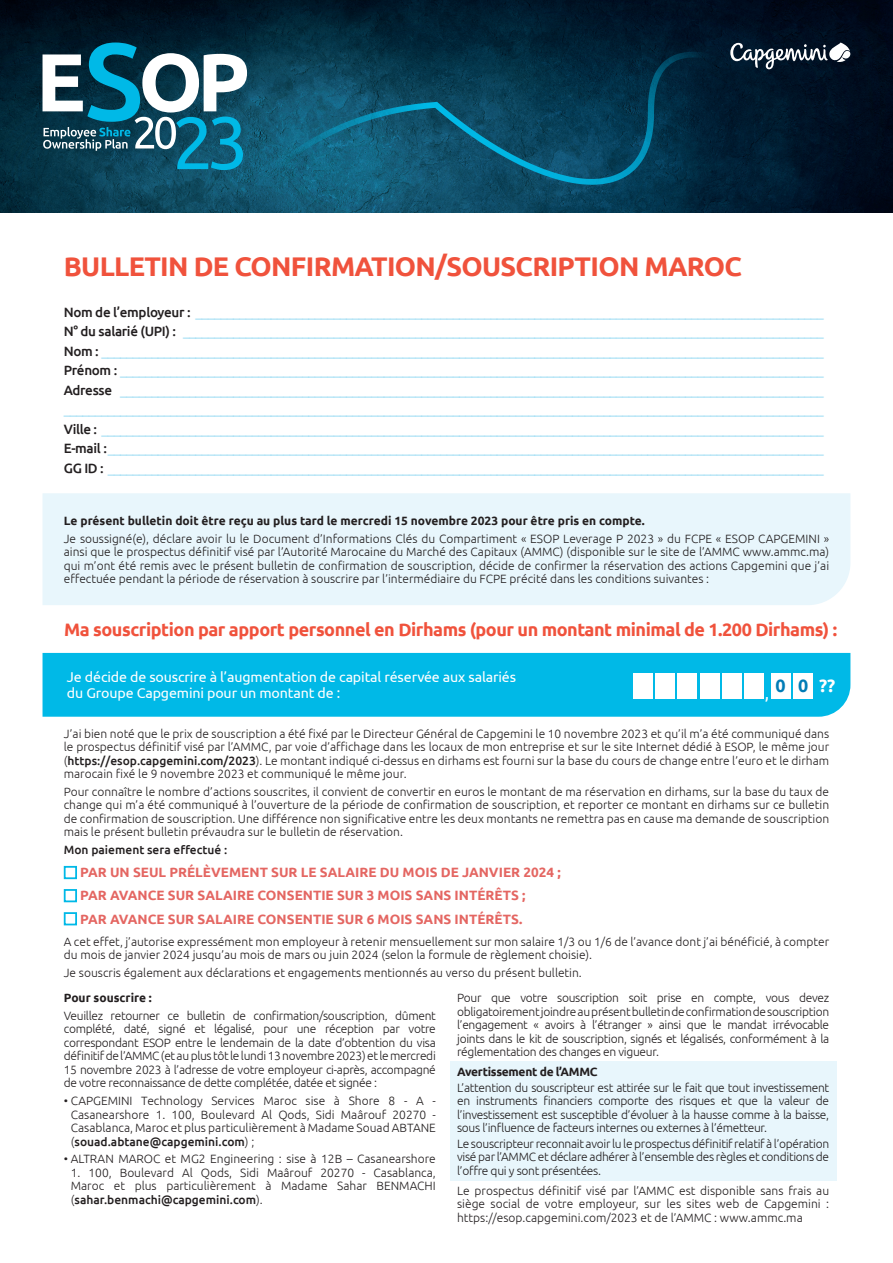
<style>
.page{position:relative;width:893px;height:1263px;background:#fff}
.page>*{position:absolute;margin:0;border:0;box-sizing:border-box;transform-origin:0 0}
.t1{font:700 27px "Ubuntu";letter-spacing:-.025em;color:#f0523c}
.t2{font:700 18px "Ubuntu";letter-spacing:-.025em;color:#f0523c}
.t3{font:700 17.85px "Ubuntu";color:#007cb6}
.t4{font:700 17.85px "Ubuntu";color:#fff}
.t5{font:17.85px "Ubuntu";color:#fff}
.t6{font:14.25px/15.8px "Ubuntu";letter-spacing:-.01em;color:#fff}
.t7{font:300 13.5px "Ubuntu";color:#8ed7f2}
.t8{font:700 13.5px "Ubuntu";color:#e46662}
.t9{font:300 12px/13.5px "Ubuntu";color:#231f20;text-align:justify}
.t10{font:700 12px "Ubuntu";color:#231f20}
.t11{font:500 12px "Ubuntu";color:#231f20}
.t12{font:700 12px "Ubuntu";letter-spacing:-.025em;color:#231f20}
.s1{font-weight:500;color:#231f20}
.s2{font-weight:500}
</style>
<div class="page">
<img style="left:0;top:0;width:893px;height:213px">
<svg style="left:43px;top:43px;width:204px;height:127px"></svg>
<svg style="left:247px;top:52px;width:437px;height:144px;background:#0b4c65"></svg>
<svg style="left:730px;top:43px;width:120px;height:26px"></svg>
<div style="left:43px;top:653px;width:807px;height:64px;background:#00b9e7"></div>
<div style="left:450px;top:1061px;width:387px;height:119px;background:#e8f6fc"></div>
<div style="left:43px;top:493px;width:807px;height:112px;background:#e8f6fc"></div>
<div style="left:64px;top:866px;width:13px;height:13px;border:2px solid #00b9e7"></div>
<div style="left:64px;top:889px;width:13px;height:13px;border:2px solid #00b9e7"></div>
<div style="left:64px;top:912px;width:13px;height:13px;border:2px solid #00b9e7"></div>
<div style="left:793px;top:673px;width:20px;height:25px;background:#fff"></div>
<div style="left:745px;top:673px;width:19px;height:25px;background:#fff"></div>
<div style="left:700px;top:673px;width:19px;height:25px;background:#fff"></div>
<div style="left:655px;top:673px;width:19px;height:25px;background:#fff"></div>
<div style="left:771px;top:673px;width:19px;height:25px;background:#fff"></div>
<div style="left:722px;top:673px;width:20px;height:25px;background:#fff"></div>
<div style="left:678px;top:673px;width:19px;height:25px;background:#fff"></div>
<div style="left:633px;top:673px;width:19px;height:25px;background:#fff"></div>
<p class="t1" style="left:64px;top:250px;width:680px">BULLETIN DE CONFIRMATION/SOUSCRIPTION MAROC</p>
<p class="t7" style="left:64px;top:304px;width:761px"><span class="s1">Nom de l’employeur :</span> ____________________________________________________________________________________________________</p>
<p class="t7" style="left:64px;top:323px;width:761px"><span class="s1">N° du salarié (UPI) :</span> ______________________________________________________________________________________________________</p>
<p class="t7" style="left:64px;top:343px;width:761px"><span class="s1">Nom :</span> ___________________________________________________________________________________________________________________</p>
<p class="t7" style="left:64px;top:362px;width:761px"><span class="s1">Prénom :</span> ________________________________________________________________________________________________________________</p>
<p class="t7" style="left:64px;top:382px;width:761px"><span class="s1">Adresse</span> ________________________________________________________________________________________________________________</p>
<p class="t7" style="left:64px;top:401px;width:761px">_________________________________________________________________________________________________________________________</p>
<p class="t7" style="left:64px;top:421px;width:761px"><span class="s1">Ville :</span> ___________________________________________________________________________________________________________________</p>
<p class="t7" style="left:64px;top:440px;width:761px"><span class="s1">E-mail :</span>__________________________________________________________________________________________________________________</p>
<p class="t7" style="left:64px;top:460px;width:761px"><span class="s1">GG ID :</span> __________________________________________________________________________________________________________________</p>
<p class="t10" style="left:64px;top:513px;width:583px">Le présent bulletin doit être reçu au plus tard le mercredi 15 novembre 2023 pour être pris en compte.</p>
<p class="t9" style="left:64px;top:531px;width:767px">Je soussigné(e), déclare avoir lu le Document d’Informations Clés du Compartiment « ESOP Leverage P 2023 » du FCPE « ESOP CAPGEMINI » ainsi que le prospectus définitif visé par l’Autorité Marocaine du Marché des Capitaux (AMMC) (disponible sur le site de l’AMMC www.ammc.ma) qui m’ont été remis avec le présent bulletin de confirmation de souscription, décide de confirmer la réservation des actions Capgemini que j’ai effectuée pendant la période de réservation à souscrire par l’intermédiaire du FCPE précité dans les conditions suivantes :</p>
<p class="t2" style="left:64px;top:619px;width:774px">Ma souscription par apport personnel en Dirhams (pour un montant minimal de 1.200 Dirhams) :</p>
<p class="t6" style="left:67px;top:669px;width:451px">Je décide de souscrire à l’augmentation de capital réservée aux salariés du Groupe Capgemini pour un montant de :</p>
<p class="t5" style="left:765px;top:682px;width:6px">,</p>
<p class="t3" style="left:775px;top:675px;width:12px">0</p>
<p class="t3" style="left:798px;top:675px;width:12px">0</p>
<p class="t4" style="left:819px;top:675px;width:18px">??</p>
<p class="t9" style="left:64px;top:726px;width:767px">J’ai bien noté que le prix de souscription a été fixé par le Directeur Général de Capgemini le 10 novembre 2023 et qu’il m’a été communiqué dans le prospectus définitif visé par l’AMMC, par voie d’affichage dans les locaux de mon entreprise et sur le site Internet dédié à ESOP, le même jour (<span class="s2">https://esop.capgemini.com/2023</span>). Le montant indiqué ci-dessus en dirhams est fourni sur la base du cours de change entre l’euro et le dirham marocain fixé le 9 novembre 2023 et communiqué le même jour.</p>
<p class="t9" style="left:64px;top:785px;width:767px">Pour connaître le nombre d’actions souscrites, il convient de convertir en euros le montant de ma réservation en dirhams, sur la base du taux de change qui m’a été communiqué à l’ouverture de la période de confirmation de souscription, et reporter ce montant en dirhams sur ce bulletin de confirmation de souscription. Une différence non significative entre les deux montants ne remettra pas en cause ma demande de souscription mais le présent bulletin prévaudra sur le bulletin de réservation.</p>
<p class="t11" style="left:64px;top:842px;width:165px">Mon paiement sera effectué :</p>
<p class="t8" style="left:80px;top:864px;width:482px">PAR UN SEUL PRÉLÈVEMENT SUR LE SALAIRE DU MOIS DE JANVIER 2024 ;</p>
<p class="t8" style="left:80px;top:887px;width:447px">PAR AVANCE SUR SALAIRE CONSENTIE SUR 3 MOIS SANS INTÉRÊTS ;</p>
<p class="t8" style="left:80px;top:911px;width:444px">PAR AVANCE SUR SALAIRE CONSENTIE SUR 6 MOIS SANS INTÉRÊTS.</p>
<p class="t9" style="left:64px;top:934px;width:767px">A cet effet, j’autorise expressément mon employeur à retenir mensuellement sur mon salaire 1/3 ou 1/6 de l’avance dont j’ai bénéficié, à compter du mois de janvier 2024 jusqu’au mois de mars ou juin 2024 (selon la formule de règlement choisie).</p>
<p class="t9" style="left:64px;top:965px;width:520px">Je souscris également aux déclarations et engagements mentionnés au verso du présent bulletin.</p>
<p class="t10" style="left:64px;top:990px;width:90px">Pour souscrire :</p>
<p class="t9" style="left:64px;top:1008px;width:374px">Veuillez retourner ce bulletin de confirmation/souscription, dûment complété, daté, signé et légalisé, pour une réception par votre correspondant ESOP entre le lendemain de la date d’obtention du visa définitif de l’AMMC (et au plus tôt le lundi 13 novembre 2023) et le mercredi 15 novembre 2023 à l’adresse de votre employeur ci-après, accompagné de votre reconnaissance de dette complétée, datée et signée :</p>
<p class="t9" style="left:71px;top:1094px;width:366px;text-indent:-7px">• CAPGEMINI Technology Services Maroc sise à Shore 8 - A - Casanearshore 1. 100, Boulevard Al Qods, Sidi Maârouf 20270 - Casablanca, Maroc et plus particulièrement à Madame Souad ABTANE (<span class="s2">souad.abtane@capgemini.com</span>) ;</p>
<p class="t9" style="left:64px;top:1152px;width:374px">• ALTRAN MAROC et MG2 Engineering : sise à 12B – Casanearshore</p>
<p class="t9" style="left:71px;top:1165px;width:366px">1. 100, Boulevard Al Qods, Sidi Maârouf 20270 - Casablanca, Maroc et plus particulièrement à Madame Sahar BENMACHI (<span class="s2">sahar.benmachi@capgemini.com</span>).</p>
<p class="t9" style="left:457px;top:991px;width:374px">Pour que votre souscription soit prise en compte, vous devez obligatoirement joindre au présent bulletin de confirmation de souscription l’engagement « avoirs à l’étranger » ainsi que le mandat irrévocable joints dans le kit de souscription, signés et légalisés, conformément à la réglementation des changes en vigueur.</p>
<p class="t12" style="left:457px;top:1064px;width:142px">Avertissement de l’AMMC</p>
<p class="t9" style="left:457px;top:1080px;width:374px">L’attention du souscripteur est attirée sur le fait que tout investissement en instruments financiers comporte des risques et que la valeur de l’investissement est susceptible d’évoluer à la hausse comme à la baisse, sous l’influence de facteurs internes ou externes à l’émetteur.</p>
<p class="t9" style="left:457px;top:1136px;width:374px">Le souscripteur reconnait avoir lu le prospectus définitif relatif à l’opération visé par l’AMMC et déclare adhérer à l’ensemble des règles et conditions de l’offre qui y sont présentées.</p>
<p class="t9" style="left:457px;top:1183px;width:374px">Le prospectus définitif visé par l’AMMC est disponible sans frais au siège social de votre employeur, sur les sites web de Capgemini : https://esop.capgemini.com/2023 et de l’AMMC : www.ammc.ma</p>
</div>
